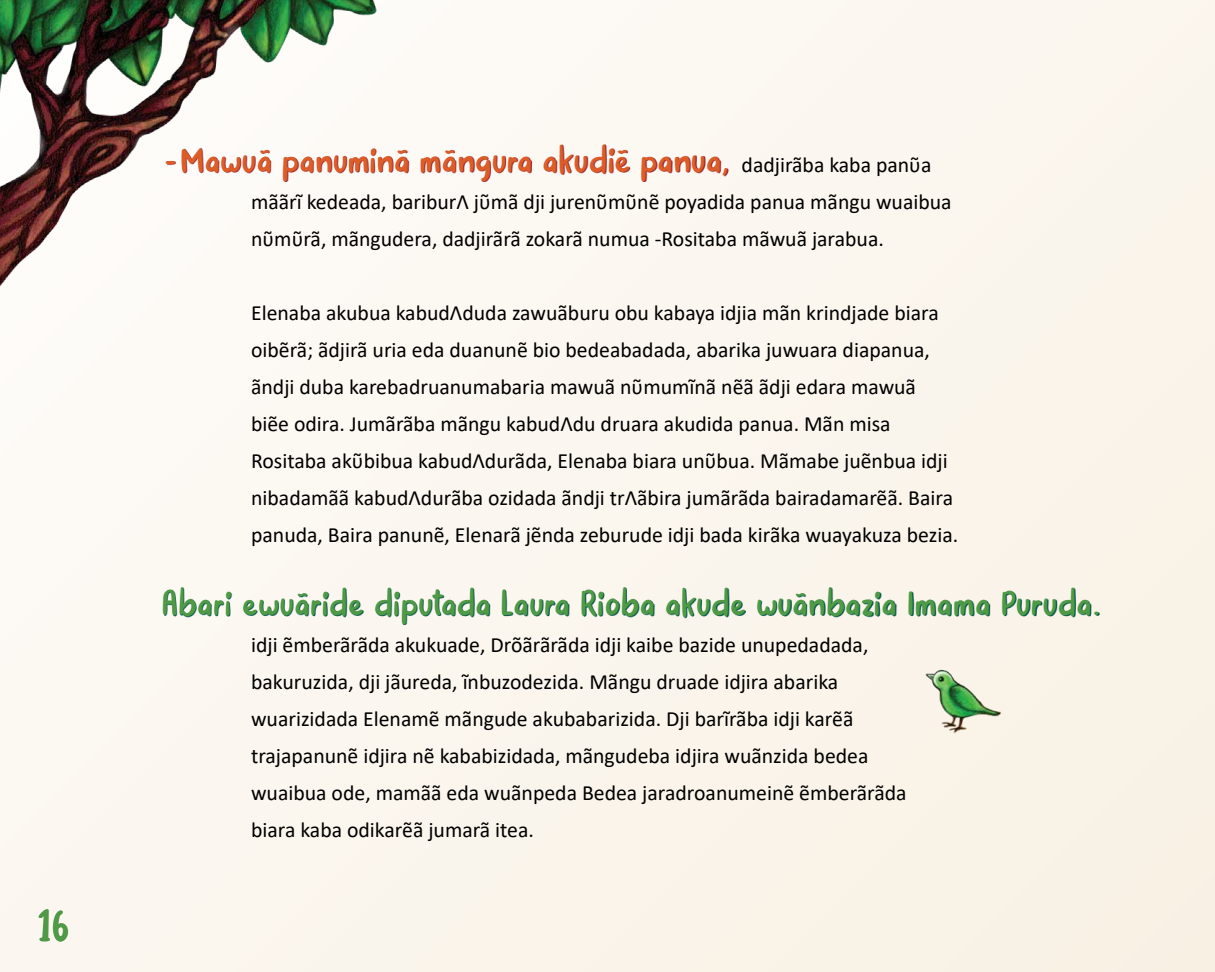
<style>
.page{position:relative;width:1215px;height:972px;background:#fbf6ee}
.page>*{position:absolute;margin:0;border:0;box-sizing:border-box;transform-origin:0 0}
.t1{font:37.5px "Pink Shark";color:#509946}
.t2{font:30px "Pink Shark";letter-spacing:.025em;color:#509946}
.t3{font:30px "Pink Shark";letter-spacing:.025em;color:#dd5d28}
.t4{font:21.75px/36.9px "Calibri";color:#000}
</style>
<div class="page">
<svg style="left:396px;top:144px;width:333px;height:38px"></svg>
<svg style="left:164px;top:588px;width:936px;height:37px"></svg>
<img style="left:0;top:0;width:394px;height:314px">
<img style="left:925px;top:669px;width:77px;height:65px">
<h1 class="t1" style="left:37px;top:895px;width:34px">16</h1>
<h2 class="t3" style="left:162px;top:135px;width:569px">-Mawuã panuminã mãngura akudiẽ panua,</h2>
<p class="t4" style="left:251px;top:146px;width:702px;text-indent:491px">dadjirãba kaba panῦa mããrĩ kedeada, bariburꓥ jῦmã dji jurenῦmῦnẽ poyadida panua mãngu wuaibua nῦmῦrã, mãngudera, dadjirãrã zokarã numua -Rositaba mãwuã jarabua.</p>
<p class="t4" style="left:251px;top:294px;width:709px">Elenaba akubua kabudꓥduda zawuãburu obu kabaya idjia mãn krindjade biara oibẽrã; ãdjirã uria eda duanunẽ bio bedeabadada, abarika juwuara diapanua, ãndji duba karebadruanumabaria mawuã nῦmumĩnã nẽã ãdji edara mawuã biẽe odira. Jumãrãba mãngu kabudꓥdu druara akudida panua. Mãn misa Rositaba akῦbibua kabudꓥdurãda, Elenaba biara unῦbua. Mãmabe juẽnbua idji nibadamãã kabudꓥdurãba ozidada ãndji trꓥãbira jumãrãda bairadamarẽã. Baira panuda, Baira panunẽ, Elenarã jẽnda zeburude idji bada kirãka wuayakuza bezia.</p>
<h2 class="t2" style="left:162px;top:579px;width:940px">Abari ewuãride diputada Laura Rioba akude wuãnbazia Imama Puruda.</h2>
<p class="t4" style="left:251px;top:626px;width:657px">idji ẽmberãrãda akukuade, Drõãrãrãda idji kaibe bazide unupedadada, bakuruzida, dji jãureda, ĩnbuzodezida. Mãngu druade idjira abarika wuarizidada Elenamẽ mãngude akubabarizida. Dji barĩrãba idji karẽã trajapanunẽ idjira nẽ kababizidada, mãngudeba idjira wuãnzida bedea wuaibua ode, mamãã eda wuãnpeda Bedea jaradroanumeinẽ ẽmberãrãda biara kaba odikarẽã jumarã itea.</p>
</div>
